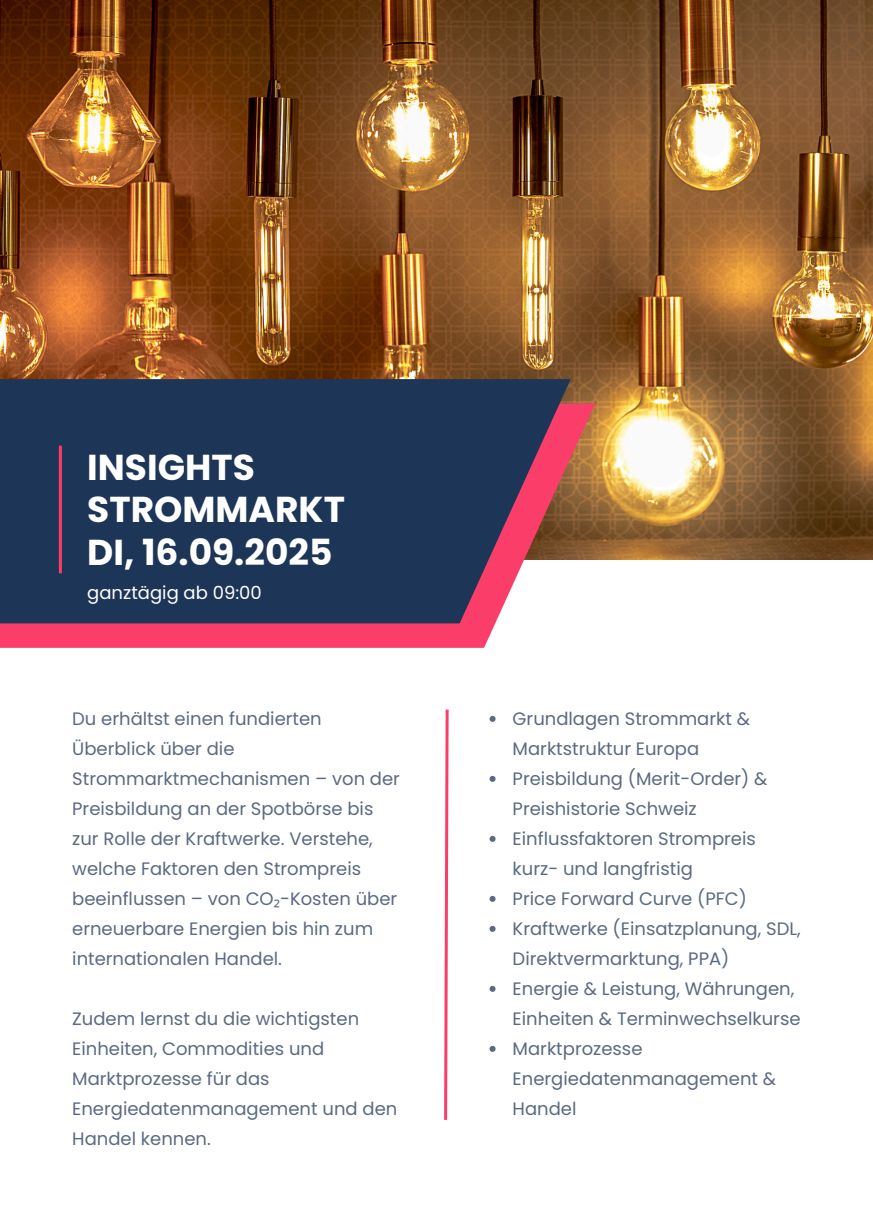
<style>
.page{position:relative;width:873px;height:1224px;background:#fff}
.page>*{position:absolute;margin:0;border:0;box-sizing:border-box;transform-origin:0 0}
.t1{font:700 36px/42.6px "Poppins";color:#fff}
.t2{font:18px/30px "Poppins";color:#5b6a82}
.t3{font:18px "Poppins";color:#fff}
.s1{font-family:"Noto Sans"}
</style>
<div class="page">
<img style="left:0;top:0;width:872px;height:560px">
<svg style="left:0;top:404px;width:595px;height:244px;fill:#fa3d69"></svg>
<svg style="left:0;top:379px;width:571px;height:244px;background:#303b5b"></svg>
<hr style="left:59px;top:446px;width:3px;height:127px;background:#fa3d69">
<svg style="left:444px;top:709px;width:5px;height:411px"></svg>
<svg style="left:490px;top:716px;width:6px;height:6px"></svg>
<svg style="left:490px;top:776px;width:6px;height:6px"></svg>
<svg style="left:490px;top:836px;width:6px;height:6px"></svg>
<svg style="left:490px;top:896px;width:6px;height:6px"></svg>
<svg style="left:490px;top:926px;width:6px;height:6px"></svg>
<svg style="left:490px;top:986px;width:6px;height:6px"></svg>
<svg style="left:490px;top:1046px;width:6px;height:6px"></svg>
<p class="t1" style="left:87px;top:446px;width:259px">INSIGHTS<br>STROMMARKT<br>DI, 16.09.2025</p>
<p class="t3" style="left:87px;top:580px;width:176px">ganztägig ab 09:00</p>
<p class="t2" style="left:72px;top:704px;width:329px">Du erhältst einen fundierten<br>Überblick über die<br>Strommarktmechanismen – von der<br>Preisbildung an der Spotbörse bis zur Rolle der Kraftwerke. Verstehe, welche Faktoren den Strompreis beeinflussen – von CO<span class="s1">₂</span>-Kosten über erneuerbare Energien bis hin zum internationalen Handel.</p>
<p class="t2" style="left:72px;top:1004px;width:327px">Zudem lernst du die wichtigsten<br>Einheiten, Commodities und<br>Marktprozesse für das<br>Energiedatenmanagement und den<br>Handel kennen.</p>
<h1 class="t2" style="left:513px;top:704px;width:239px">Grundlagen Strommarkt &amp;<br>Marktstruktur Europa</h1>
<p class="t2" style="left:513px;top:764px;width:256px">Preisbildung (Merit-Order) &amp;<br>Preishistorie Schweiz</p>
<p class="t2" style="left:513px;top:824px;width:245px">Einflussfaktoren Strompreis kurz- und langfristig</p>
<p class="t2" style="left:513px;top:884px;width:236px">Price Forward Curve (PFC)</p>
<p class="t2" style="left:513px;top:914px;width:290px">Kraftwerke (Einsatzplanung, SDL,<br>Direktvermarktung, PPA)</p>
<p class="t2" style="left:513px;top:974px;width:289px">Energie &amp; Leistung, Währungen,<br>Einheiten &amp; Terminwechselkurse</p>
<p class="t2" style="left:513px;top:1034px;width:265px">Marktprozesse<br>Energiedatenmanagement &amp;<br>Handel</p>
</div>
